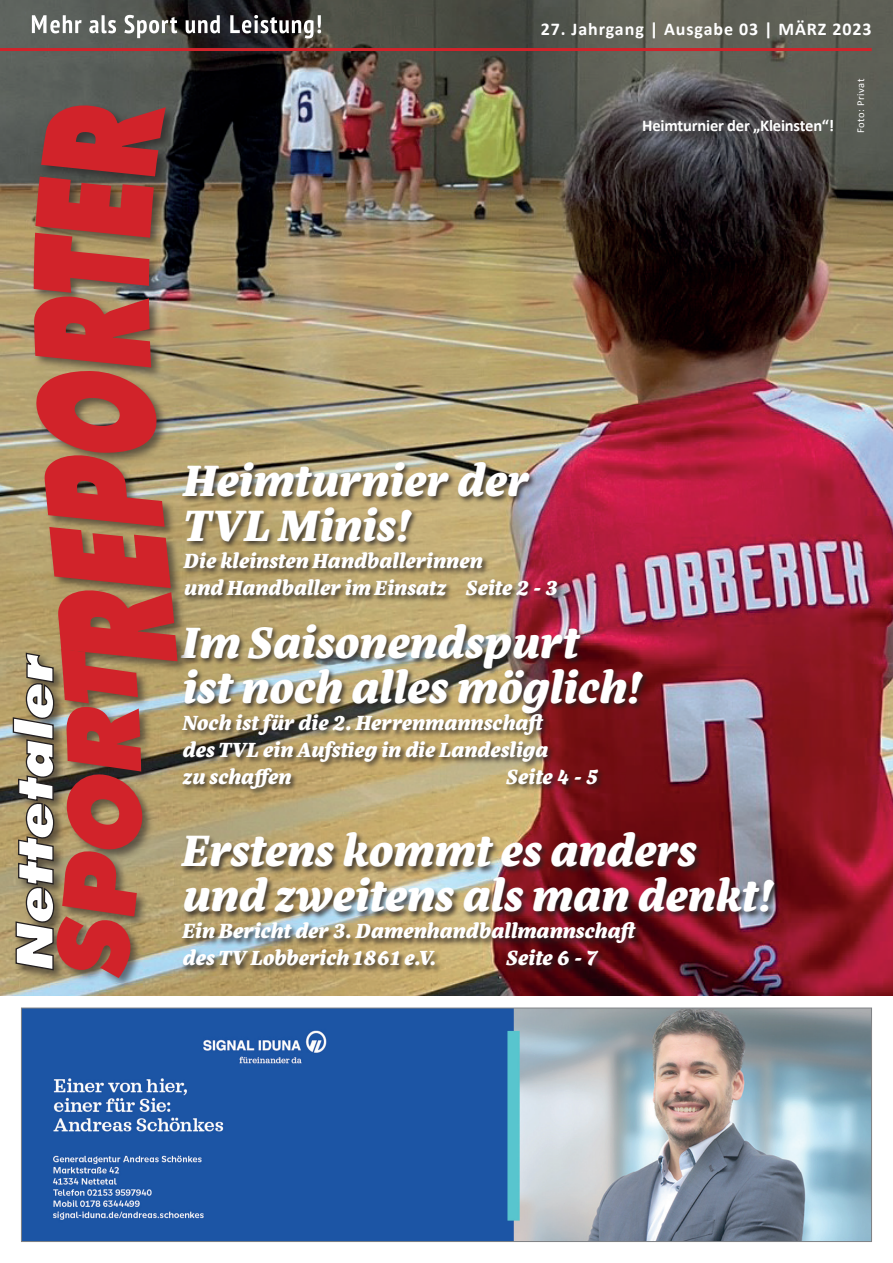
<style>
.page{position:relative;width:893px;height:1263px;background:#fff}
.page>*{position:absolute;margin:0;border:0;box-sizing:border-box;transform-origin:0 0}
.t1{font:italic 800 45px/45px "Eskorte Latin";color:#fff}
.t2{font:italic 800 21px/27px "Eskorte Latin";color:#fff}
.t3{font:700 18px "Calibri";letter-spacing:.05em;color:#fff}
.t4{font:700 16.5px "Calibri";letter-spacing:-.01em;color:#fff}
.t5{font:10.5px "Calibri";letter-spacing:.045em;color:#fff}
</style>
<div class="page">
<img style="left:23px;top:1010px;width:847px;height:230px">
<div style="left:21px;top:1008px;width:851px;height:234px;border:1px solid #808285"></div>
<img style="left:0;top:0;width:893px;height:995px">
<div style="left:180px;top:461px;width:601px;height:512px;background:#231f20;opacity:.75"></div>
<div style="left:11px;top:651px;width:56px;height:331px;background:#231f20;opacity:.6"></div>
<div style="left:32px;top:104px;width:158px;height:886px;background:#231f20;opacity:.58"></div>
<svg style="left:12px;top:104px;width:165px;height:874px;background:#b16051"></svg>
<hr style="left:0;top:48px;width:872px;height:3px;background:#d1232a">
<svg style="left:32px;top:15px;width:289px;height:23px"></svg>
<p class="t3" style="left:541px;top:16px;width:332px">27. Jahrgang | Ausgabe 03 | MÄRZ 2023</p>
<p class="t4" style="left:642px;top:114px;width:194px">Heimturnier der „Kleinsten“!</p>
<p class="t5" style="left:853px;top:133px;width:56px;rotate:-90deg">Foto: Privat</p>
<h1 class="t1" style="left:184px;top:455px;width:347px">Heimturnier der<br>TVL Minis!</h1>
<p class="t2" style="left:184px;top:546px;width:376px">Die kleinsten Handballerinnen<br>und Handballer im Einsatz Seite 2 - 3</p>
<h1 class="t1" style="left:183px;top:616px;width:463px">Im Saisonendspurt<br>ist noch alles möglich!</h1>
<p class="t2" style="left:183px;top:707px;width:367px;text-align:justify">Noch ist für die 2. Herrenmannschaft des TVL ein Aufstieg in die Landesliga zu schaffen</p>
<p class="t2" style="left:507px;top:761px;width:93px">Seite 4 - 5</p>
<h1 class="t1" style="left:183px;top:825px;width:594px">Erstens kommt es anders und zweitens als man denkt!</h1>
<p class="t2" style="left:183px;top:916px;width:459px">Ein Bericht der 3. Damenhandballmannschaft des TV Lobberich 1861 e.V.</p>
<p class="t2" style="left:507px;top:943px;width:93px">Seite 6 - 7</p>
</div>
